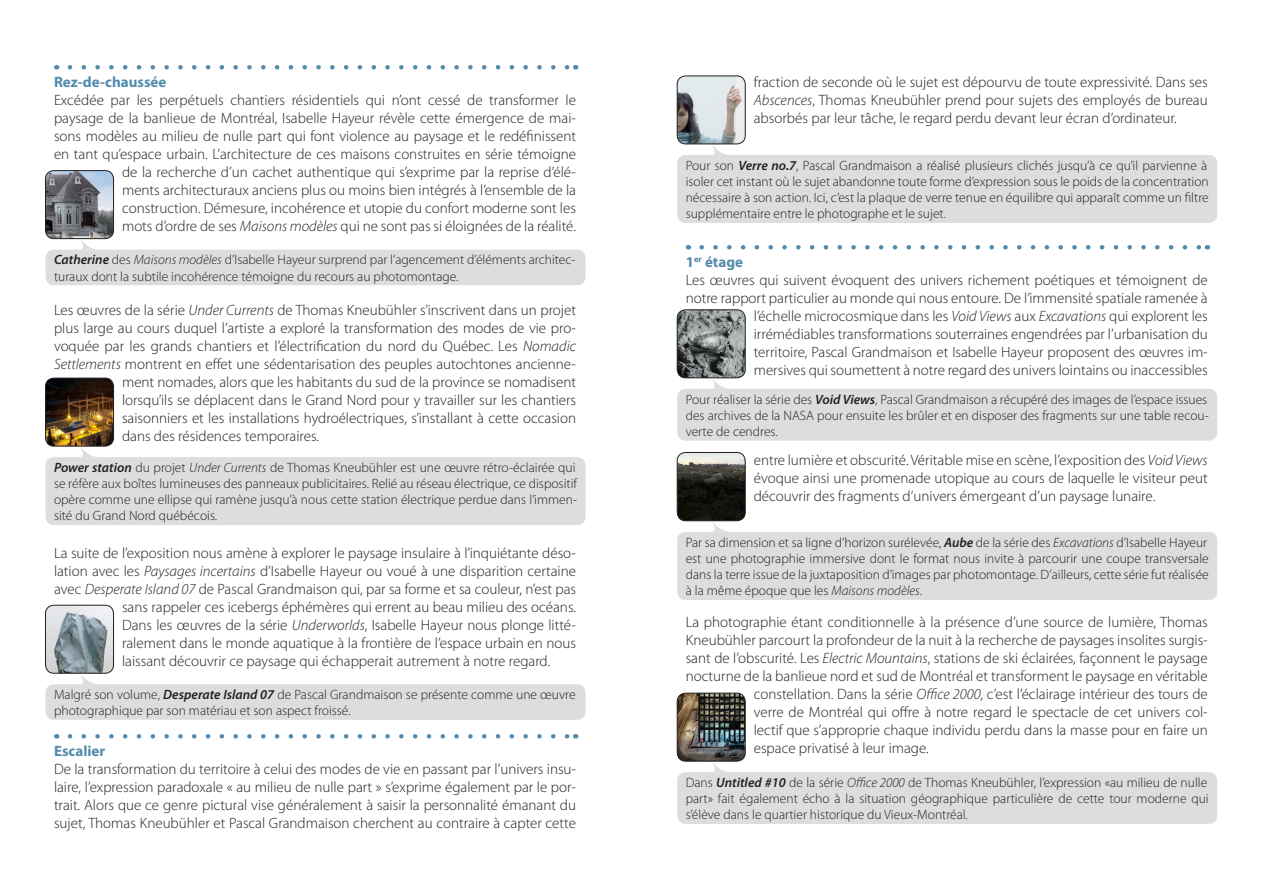
<style>
.page{position:relative;width:1263px;height:893px;background:#fff}
.page>*{position:absolute;margin:0;border:0;box-sizing:border-box;transform-origin:0 0}
.t1{font:300 15px/18px "Myriad Pro";color:#231f20;text-align:justify}
.LIEU{font:700 15px "Myriad Pro";color:#528bad}
.t2{font:300 13.5px/16.2px "Myriad Pro";color:#231f20;text-align:justify}
.s1{font-style:italic}
.s2{font-weight:600;font-style:italic}
</style>
<div class="page">
<svg style="left:70px;top:65px;width:498px;height:5px"></svg>
<svg style="left:70px;top:734px;width:498px;height:5px"></svg>
<svg style="left:702px;top:245px;width:498px;height:5px"></svg>
<div style="left:45px;top:457px;width:540px;height:68px;background:#dcdddf;border-radius:9px"></div>
<div style="left:677px;top:389px;width:540px;height:52px;background:#dcdddf;border-radius:9px"></div>
<div style="left:677px;top:155px;width:540px;height:68px;background:#dcdddf;border-radius:9px"></div>
<div style="left:677px;top:532px;width:540px;height:68px;background:#dcdddf;border-radius:9px"></div>
<div style="left:677px;top:772px;width:540px;height:52px;background:#dcdddf;border-radius:9px"></div>
<div style="left:45px;top:250px;width:540px;height:35px;background:#dcdddf;border-radius:9px"></div>
<div style="left:45px;top:684px;width:540px;height:36px;background:#dcdddf;border-radius:9px"></div>
<img style="left:677px;top:693px;width:68px;height:68px">
<div style="left:677px;top:693px;width:68px;height:68px;border:1px solid #231f20;border-radius:9px"></div>
<img style="left:677px;top:452px;width:68px;height:69px">
<div style="left:677px;top:452px;width:68px;height:69px;border:1px solid #231f20;border-radius:9px"></div>
<img style="left:677px;top:310px;width:68px;height:68px">
<div style="left:677px;top:310px;width:68px;height:68px;border:1px solid #231f20;border-radius:9px"></div>
<img style="left:677px;top:76px;width:68px;height:68px">
<div style="left:677px;top:76px;width:68px;height:68px;border:1px solid #231f20;border-radius:9px"></div>
<img style="left:45px;top:605px;width:69px;height:68px">
<div style="left:45px;top:605px;width:69px;height:68px;border:1px solid #231f20;border-radius:9px"></div>
<img style="left:45px;top:171px;width:69px;height:68px">
<div style="left:45px;top:170px;width:69px;height:69px;border:1px solid #231f20;border-radius:9px"></div>
<img style="left:45px;top:378px;width:69px;height:68px">
<div style="left:45px;top:378px;width:69px;height:68px;border:1px solid #231f20;border-radius:9px"></div>
<svg style="left:80px;top:239px;width:18px;height:11px"></svg>
<svg style="left:80px;top:446px;width:18px;height:11px"></svg>
<svg style="left:711px;top:378px;width:19px;height:11px"></svg>
<svg style="left:711px;top:144px;width:19px;height:11px"></svg>
<svg style="left:711px;top:521px;width:19px;height:11px"></svg>
<svg style="left:711px;top:761px;width:19px;height:11px"></svg>
<svg style="left:80px;top:673px;width:18px;height:11px"></svg>
<p class="LIEU" style="left:54px;top:72px;width:114px">Rez-de-chaussée</p>
<p class="t1" style="left:54px;top:90px;width:524px;text-align:right">Excédée par les perpétuels chantiers résidentiels qui n’ont cessé de transformer le paysage de la banlieue de Montréal, Isabelle Hayeur révèle cette émergence de mai&shy;sons modèles au milieu de nulle part qui font violence au paysage et le redéfinissent en tant qu’espace urbain. L’architecture de ces maisons construites en série témoigne de la recherche d’un cachet authentique qui s’exprime par la reprise d’élé-<br>ments architecturaux anciens plus ou moins bien intégrés à l’ensemble de la construction. Démesure, incohérence et utopie du confort moderne sont les<br>mots d’ordre de ses <span class="s1">Maisons modèles</span> qui ne sont pas si éloignées de la réalité.</p>
<p class="t2" style="left:54px;top:252px;width:523px"><span class="s2">Catherine</span> des <span class="s1">Maisons modèles</span> d’Isabelle Hayeur surprend par l’agencement d’éléments architec&shy;turaux dont la subtile incohérence témoigne du recours au photomontage.</p>
<p class="t1" style="left:54px;top:300px;width:524px">Les œuvres de la série <span class="s1">Under Currents</span> de Thomas Kneubühler s’inscrivent dans un projet</p>
<p class="t1" style="left:54px;top:318px;width:524px">plus large au cours duquel l’artiste a exploré la transformation des modes de vie pro-</p>
<p class="t1" style="left:54px;top:336px;width:524px">voquée par les grands chantiers et l’électrification du nord du Québec. Les <span class="s1">Nomadic</span></p>
<p class="t1" style="left:54px;top:354px;width:524px"><span class="s1">Settlements</span> montrent en effet une sédentarisation des peuples autochtones ancienne-</p>
<p class="t1" style="left:122px;top:372px;width:455px">ment nomades, alors que les habitants du sud de la province se nomadisent</p>
<p class="t1" style="left:122px;top:390px;width:456px">lorsqu’ils se déplacent dans le Grand Nord pour y travailler sur les chantiers</p>
<p class="t1" style="left:122px;top:408px;width:456px">saisonniers et les installations hydroélectriques, s’installant à cette occasion</p>
<p class="t1" style="left:122px;top:426px;width:199px">dans des résidences temporaires.</p>
<p class="t2" style="left:54px;top:459px;width:524px"><span class="s2">Power station</span> du projet <span class="s1">Under Currents</span> de Thomas Kneubühler est une œuvre rétro-éclairée qui se réfère aux boîtes lumineuses des panneaux publicitaires. Relié au réseau électrique, ce dispositif opère comme une ellipse qui ramène jusqu’à nous cette station électrique perdue dans l’immen&shy;sité du Grand Nord québécois.</p>
<p class="t1" style="left:54px;top:543px;width:524px">La suite de l’exposition nous amène à explorer le paysage insulaire à l’inquiétante déso-</p>
<p class="t1" style="left:54px;top:561px;width:524px">lation avec les <span class="s1">Paysages incertains</span> d’Isabelle Hayeur ou voué à une disparition certaine</p>
<p class="t1" style="left:54px;top:579px;width:524px">avec <span class="s1">Desperate Island 07</span> de Pascal Grandmaison qui, par sa forme et sa couleur, n’est pas</p>
<p class="t1" style="left:122px;top:597px;width:455px">sans rappeler ces icebergs éphémères qui errent au beau milieu des océans.</p>
<p class="t1" style="left:122px;top:615px;width:455px">Dans les œuvres de la série <span class="s1">Underworlds</span>, Isabelle Hayeur nous plonge litté-</p>
<p class="t1" style="left:122px;top:633px;width:455px">ralement dans le monde aquatique à la frontière de l’espace urbain en nous</p>
<p class="t1" style="left:122px;top:651px;width:430px">laissant découvrir ce paysage qui échapperait autrement à notre regard.</p>
<p class="t2" style="left:54px;top:686px;width:523px">Malgré son volume, <span class="s2">Desperate Island 07</span> de Pascal Grandmaison se présente comme une œuvre photographique par son matériau et son aspect froissé.</p>
<p class="LIEU" style="left:54px;top:741px;width:53px">Escalier</p>
<p class="t1" style="left:54px;top:759px;width:524px">De la transformation du territoire à celui des modes de vie en passant par l’univers insu&shy;laire, l’expression paradoxale « au milieu de nulle part » s’exprime également par le por&shy;trait. Alors que ce genre pictural vise généralement à saisir la personnalité émanant du sujet, Thomas Kneubühler et Pascal Grandmaison cherchent au contraire à capter cette</p>
<p class="t1" style="left:754px;top:72px;width:455px">fraction de seconde où le sujet est dépourvu de toute expressivité. Dans ses <span class="s1">Abscences</span>, Thomas Kneubühler prend pour sujets des employés de bureau absorbés par leur tâche, le regard perdu devant leur écran d’ordinateur.</p>
<p class="t2" style="left:686px;top:157px;width:525px">Pour son <span class="s2">Verre no.7</span>, Pascal Grandmaison a réalisé plusieurs clichés jusqu’à ce qu’il parvienne à isoler cet instant où le sujet abandonne toute forme d’expression sous le poids de la concentration nécessaire à son action. Ici, c’est la plaque de verre tenue en équilibre qui apparaît comme un filtre supplémentaire entre le photographe et le sujet.</p>
<p class="LIEU" style="left:686px;top:252px;width:59px">1<sup>er</sup> étage</p>
<p class="t1" style="left:686px;top:270px;width:524px;text-align:right">Les œuvres qui suivent évoquent des univers richement poétiques et témoignent de notre rapport particulier au monde qui nous entoure. De l’immensité spatiale ramenée à l’échelle microcosmique dans les <span class="s1">Void Views</span> aux <span class="s1">Excavations</span> qui explorent les irrémédiables transformations souterraines engendrées par l’urbanisation du<br>territoire, Pascal Grandmaison et Isabelle Hayeur proposent des œuvres im-<br>mersives qui soumettent à notre regard des univers lointains ou inaccessibles</p>
<p class="t2" style="left:686px;top:391px;width:524px">Pour réaliser la série des <span class="s2">Void Views</span>, Pascal Grandmaison a récupéré des images de l’espace issues des archives de la NASA pour ensuite les brûler et en disposer des fragments sur une table recou&shy;verte de cendres.</p>
<p class="t1" style="left:754px;top:450px;width:455px">entre lumière et obscurité. Véritable mise en scène, l’exposition des <span class="s1">Void Views </span>évoque ainsi une promenade utopique au cours de laquelle le visiteur peut découvrir des fragments d’univers émergeant d’un paysage lunaire.</p>
<p class="t2" style="left:686px;top:534px;width:525px">Par sa dimension et sa ligne d’horizon surélevée, <span class="s2">Aube</span> de la série des <span class="s1">Excavations</span> d’Isabelle Hayeur est une photographie immersive dont le format nous invite à parcourir une coupe transversale dans la terre issue de la juxtaposition d’images par photomontage. D’ailleurs, cette série fut réalisée à la même époque que les <span class="s1">Maisons modèles</span>.</p>
<p class="t1" style="left:686px;top:612px;width:524px">La photographie étant conditionnelle à la présence d’une source de lumière, Thomas</p>
<p class="t1" style="left:686px;top:630px;width:524px">Kneubühler parcourt la profondeur de la nuit à la recherche de paysages insolites surgis-</p>
<p class="t1" style="left:686px;top:648px;width:523px">sant de l’obscurité. Les <span class="s1">Electric Mountains</span>, stations de ski éclairées, façonnent le paysage</p>
<p class="t1" style="left:686px;top:666px;width:523px">nocturne de la banlieue nord et sud de Montréal et transforment le paysage en véritable</p>
<p class="t1" style="left:754px;top:684px;width:455px">constellation. Dans la série <span class="s1">Office 2000</span>, c’est l’éclairage intérieur des tours de</p>
<p class="t1" style="left:754px;top:702px;width:455px">verre de Montréal qui offre à notre regard le spectacle de cet univers col-</p>
<p class="t1" style="left:754px;top:720px;width:455px">lectif que s’approprie chaque individu perdu dans la masse pour en faire un</p>
<p class="t1" style="left:754px;top:738px;width:177px">espace privatisé à leur image.</p>
<p class="t2" style="left:686px;top:774px;width:524px">Dans <span class="s2">Untitled #10</span> de la série <span class="s1">Office 2000</span> de Thomas Kneubühler, l’expression «au milieu de nulle part» fait également écho à la situation géographique particulière de cette tour moderne qui s’élève dans le quartier historique du Vieux-Montréal.</p>
</div>
